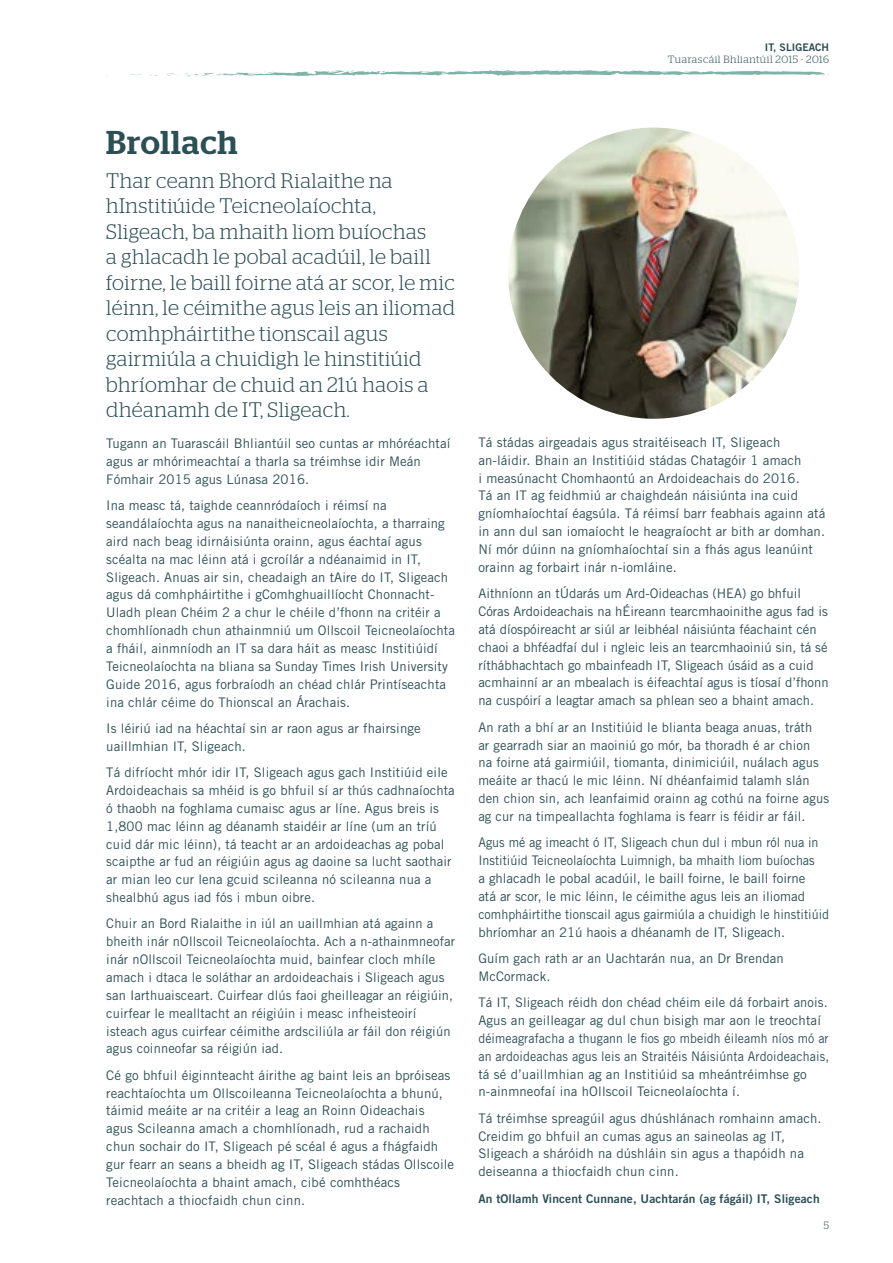
<style>
.page{position:relative;width:893px;height:1263px;background:#fff}
.page>*{position:absolute;margin:0;border:0;box-sizing:border-box;transform-origin:0 0}
.t1{font:500 33px "Stag";letter-spacing:.025em;color:#2c4e55}
.t2{font:300 21px/25.5px "Stag";letter-spacing:.025em;color:#2c4e55}
.t3{font:13.2px/17.9px "Trade Gothic";letter-spacing:.01em;color:#2c4e55}
.t4{font:13.2px/17.9px "Trade Gothic";letter-spacing:.01em;color:#2c4e55;scale:.95 1}
.t5{font:12px "Trade Gothic Bold Two";letter-spacing:.01em;color:#2c4e55}
.t6{font:300 10.5px "Stag";letter-spacing:.05em;color:#2c4e55}
.t7{font:10.5px "Trade Gothic Bold Two";color:#2c4e55}
</style>
<div class="page">
<svg style="left:131px;top:73px;width:27px;height:3px"></svg>
<svg style="left:166px;top:70px;width:663px;height:7px"></svg>
<img style="left:508px;top:128px;width:291px;height:291px">
<p class="t7" style="left:765px;top:41px;width:66px">IT, SLIGEACH</p>
<p class="t6" style="left:668px;top:53px;width:163px">Tuarascáil Bhliantúil 2015 - 2016</p>
<h1 class="t1" style="left:106px;top:123px;width:133px">Brollach</h1>
<p class="t2" style="left:106px;top:168px;width:350px">Thar ceann Bhord Rialaithe na hInstitiúide Teicneolaíochta, Sligeach, ba mhaith liom buíochas<br>a ghlacadh le pobal acadúil, le baill foirne, le baill foirne atá ar scor, le mic léinn, le céimithe agus leis an iliomad comhpháirtithe tionscail agus gairmiúla a chuidigh le hinstitiúid bhríomhar de chuid an 21ú haois a dhéanamh de IT, Sligeach.</p>
<p class="t3" style="left:106px;top:434px;width:346px">Tugann an Tuarascáil Bhliantúil seo cuntas ar mhóréachtaí agus ar mhórimeachtaí a tharla sa tréimhse idir Meán<br>Fómhair 2015 agus Lúnasa 2016.</p>
<p class="t3" style="left:106px;top:496px;width:350px">Ina measc tá, taighde ceannródaíoch i réimsí na seandálaíochta agus na nanaitheicneolaíochta, a tharraing aird nach beag idirnáisiúnta orainn, agus éachtaí agus scéalta na mac léinn atá i gcroílár a ndéanaimid in IT, Sligeach. Anuas air sin, cheadaigh an tAire do IT, Sligeach agus dá comhpháirtithe i gComhghuaillíocht Chonnacht-Uladh plean Chéim 2 a chur le chéile d’fhonn na critéir a chomhlíonadh chun athainmniú um Ollscoil Teicneolaíochta a fháil, ainmníodh an IT sa dara háit as measc Institiúidí Teicneolaíochta na bliana sa Sunday Times Irish University Guide 2016, agus forbraíodh an chéad chlár Printíseachta ina chlár céime do Thionscal an Árachais.</p>
<p class="t3" style="left:106px;top:719px;width:316px">Is léiriú iad na héachtaí sin ar raon agus ar fhairsinge uaillmhian IT, Sligeach.</p>
<p class="t3" style="left:106px;top:763px;width:350px">Tá difríocht mhór idir IT, Sligeach agus gach Institiúid eile Ardoideachais sa mhéid is go bhfuil sí ar thús cadhnaíochta ó thaobh na foghlama cumaisc agus ar líne. Agus breis is 1,800 mac léinn ag déanamh staidéir ar líne (um an tríú cuid dár mic léinn), tá teacht ar an ardoideachas ag pobal scaipthe ar fud an réigiúin agus ag daoine sa lucht saothair ar mian leo cur lena gcuid scileanna nó scileanna nua a shealbhú agus iad fós i mbun oibre.</p>
<p class="t3" style="left:106px;top:915px;width:350px">Chuir an Bord Rialaithe in iúl an uaillmhian atá againn a bheith inár nOllscoil Teicneolaíochta. Ach a n-athainmneofar inár nOllscoil Teicneolaíochta muid, bainfear cloch mhíle amach i dtaca le soláthar an ardoideachais i Sligeach agus san Iarthuaisceart. Cuirfear dlús faoi gheilleagar an réigiúin, cuirfear le mealltacht an réigiúin i measc infheisteoirí isteach agus cuirfear céimithe ardsciliúla ar fáil don réigiún agus coinneofar sa réigiún iad.</p>
<p class="t3" style="left:106px;top:1066px;width:349px">Cé go bhfuil éiginnteacht áirithe ag baint leis an bpróiseas reachtaíochta um Ollscoileanna Teicneolaíochta a bhunú, táimid meáite ar na critéir a leag an Roinn Oideachais agus Scileanna amach a chomhlíonadh, rud a rachaidh chun sochair do IT, Sligeach pé scéal é agus a fhágfaidh gur fearr an seans a bheidh ag IT, Sligeach stádas Ollscoile Teicneolaíochta a bhaint amach, cibé comhthéacs reachtach a thiocfaidh chun cinn.</p>
<p class="t3" style="left:478px;top:433px;width:349px">Tá stádas airgeadais agus straitéiseach IT, Sligeach an-láidir. Bhain an Institiúid stádas Chatagóir 1 amach<br>i measúnacht Chomhaontú an Ardoideachais do 2016.<br>Tá an IT ag feidhmiú ar chaighdeán náisiúnta ina cuid gníomhaíochtaí éagsúla. Tá réimsí barr feabhais againn atá in ann dul san iomaíocht le heagraíocht ar bith ar domhan.<br>Ní mór dúinn na gníomhaíochtaí sin a fhás agus leanúint orainn ag forbairt inár n-iomláine.</p>
<p class="t3" style="left:478px;top:584px;width:352px">Aithníonn an tÚdarás um Ard-Oideachas (HEA) go bhfuil Córas Ardoideachais na hÉireann tearcmhaoinithe agus fad is atá díospóireacht ar siúl ar leibhéal náisiúnta féachaint cén chaoi a bhféadfaí dul i ngleic leis an tearcmhaoiniú sin, tá sé ríthábhachtach go mbainfeadh IT, Sligeach úsáid as a cuid acmhainní ar an mbealach is éifeachtaí agus is tíosaí d’fhonn na cuspóirí a leagtar amach sa phlean seo a bhaint amach.</p>
<p class="t3" style="left:478px;top:718px;width:352px">An rath a bhí ar an Institiúid le blianta beaga anuas, tráth<br>ar gearradh siar an maoiniú go mór, ba thoradh é ar chion<br>na foirne atá gairmiúil, tiomanta, dinimiciúil, nuálach agus meáite ar thacú le mic léinn. Ní dhéanfaimid talamh slán den chion sin, ach leanfaimid orainn ag cothú na foirne agus ag cur na timpeallachta foghlama is fearr is féidir ar fáil.</p>
<p class="t4" style="left:478px;top:833px;width:371px">Agus mé ag imeacht ó IT, Sligeach chun dul i mbun ról nua in Institiúid Teicneolaíochta Luimnigh, ba mhaith liom buíochas<br>a ghlacadh le pobal acadúil, le baill foirne, le baill foirne<br>atá ar scor, le mic léinn, le céimithe agus leis an iliomad comhpháirtithe tionscail agus gairmiúla a chuidigh le hinstitiúid bhríomhar an 21ú haois a dhéanamh de IT, Sligeach.</p>
<p class="t3" style="left:478px;top:949px;width:307px">Guím gach rath ar an Uachtarán nua, an Dr Brendan<br>McCormack.</p>
<p class="t3" style="left:478px;top:993px;width:352px">Tá IT, Sligeach réidh don chéad chéim eile dá forbairt anois.<br>Agus an geilleagar ag dul chun bisigh mar aon le treochtaí déimeagrafacha a thugann le fios go mbeidh éileamh níos mó ar an ardoideachas agus leis an Straitéis Náisiúnta Ardoideachais, tá sé d’uaillmhian ag an Institiúid sa mheántréimhse go n-ainmneofaí ina hOllscoil Teicneolaíochta í.</p>
<p class="t3" style="left:478px;top:1109px;width:345px">Tá tréimhse spreagúil agus dhúshlánach romhainn amach.<br>Creidim go bhfuil an cumas agus an saineolas ag IT, Sligeach a sháróidh na dúshláin sin agus a thapóidh na deiseanna a thiocfaidh chun cinn.</p>
<p class="t5" style="left:478px;top:1191px;width:343px">An tOllamh Vincent Cunnane, Uachtarán (ag fágáil) IT, Sligeach</p>
<p class="t6" style="left:824px;top:1219px;width:7px">5</p>
</div>
